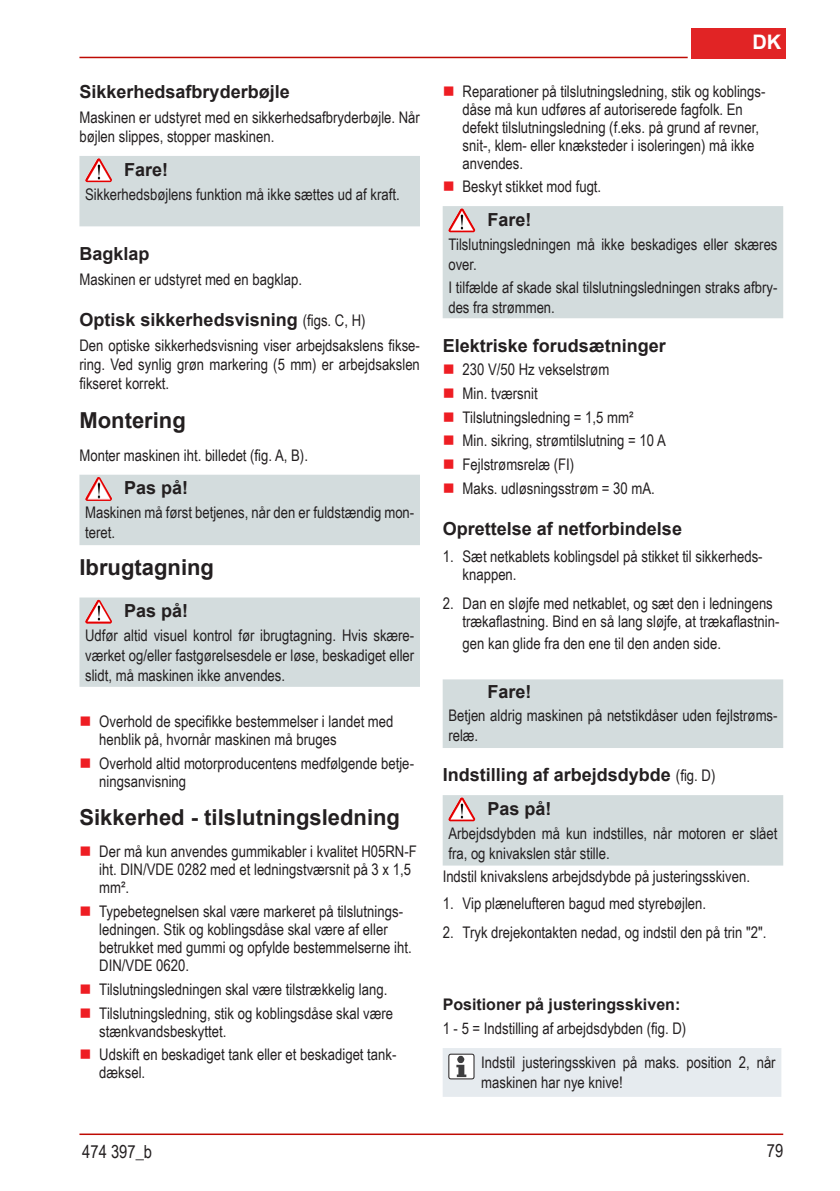
<style>
.page{position:relative;width:840px;height:1191px;background:#fff}
.page>*{position:absolute;margin:0;border:0;box-sizing:border-box;transform-origin:0 0}
.Überschrift_1{font:700 22px "Arial";color:#231f20}
.Kopfzeile{font:700 20px "Arial";color:#fff}
.Überschrift_2{font:700 18px "Arial";color:#231f20}
.Hinweistext_Fett{font:700 18px "Arial";color:#231f20}
.Fußzeile{font:18px "Arial Narrow";color:#231f20}
.Markiert{font:16px/18px "Arial Narrow";color:#231f20}
.Hinweistext{font:16px/20px "Arial Narrow";color:#231f20}
.Fließtext{font:16px/19.2px "Arial Narrow";color:#231f20}
.Nummerierung{font:16px/18px "Arial Narrow";color:#231f20}
.Fleißtext_bold{font:700 16px "Arial";color:#231f20}
.s1{font-family:"Arial Narrow";font-weight:400;font-size:16px}
</style>
<div class="page">
<hr style="left:79px;top:1133px;width:703px;height:2px;background:#be0a03">
<div style="left:691px;top:28px;width:94px;height:30px;background:#e12425"></div>
<hr style="left:79px;top:57px;width:608px;height:1px;background:#be0a03">
<div style="left:79px;top:156px;width:341px;height:70px;background:#d3dcdd"></div>
<img style="left:85px;top:158px;width:27px;height:24px">
<div style="left:79px;top:475px;width:341px;height:70px;background:#d3dcdd"></div>
<img style="left:85px;top:477px;width:27px;height:24px">
<div style="left:79px;top:597px;width:341px;height:90px;background:#d3dcdd"></div>
<img style="left:85px;top:600px;width:27px;height:24px">
<div style="left:442px;top:206px;width:340px;height:112px;background:#d3dcdd"></div>
<img style="left:448px;top:208px;width:27px;height:24px">
<div style="left:442px;top:679px;width:340px;height:69px;background:#d3dcdd"></div>
<div style="left:442px;top:795px;width:340px;height:70px;background:#d3dcdd"></div>
<img style="left:448px;top:797px;width:27px;height:24px">
<div style="left:443px;top:1048px;width:338px;height:48px;background:#e6ebef"></div>
<p class="Überschrift_2" style="left:79px;top:80px;width:212px">Sikkerhedsafbryderbøjle</p>
<p class="Fließtext" style="left:79px;top:107px;width:342px">Maskinen er udstyret med en sikkerhedsafbryderbøjle. Når bøjlen slippes, stopper maskinen.</p>
<p class="Hinweistext_Fett" style="left:124px;top:157px;width:46px">Fare!</p>
<p class="Hinweistext" style="left:85px;top:183px;width:316px">Sikkerhedsbøjlens funktion må ikke sættes ud af kraft.</p>
<p class="Überschrift_2" style="left:79px;top:242px;width:72px">Bagklap</p>
<p class="Fließtext" style="left:79px;top:269px;width:224px">Maskinen er udstyret med en bagklap.</p>
<p class="Überschrift_2" style="left:79px;top:308px;width:287px">Optisk sikkerhedsvisning <span class="s1">(figs. C, H)</span></p>
<p class="Fließtext" style="left:79px;top:335px;width:342px;text-align:justify">Den optiske sikkerhedsvisning viser arbejdsakslens fikse&shy;ring. Ved synlig grøn markering (5 mm) er arbejdsakslen fikseret korrekt.</p>
<p class="Überschrift_1" style="left:79px;top:405px;width:108px">Montering</p>
<p class="Fließtext" style="left:79px;top:445px;width:230px">Monter maskinen iht. billedet (fig. A, B).</p>
<p class="Hinweistext_Fett" style="left:124px;top:476px;width:66px">Pas på!</p>
<p class="Hinweistext" style="left:85px;top:502px;width:330px">Maskinen må først betjenes, når den er fuldstændig mon&shy;teret.</p>
<p class="Überschrift_1" style="left:79px;top:553px;width:136px">Ibrugtagning</p>
<p class="Hinweistext_Fett" style="left:124px;top:599px;width:66px">Pas på!</p>
<p class="Hinweistext" style="left:85px;top:625px;width:330px;text-align:justify">Udfør altid visuel kontrol før ibrugtagning. Hvis skære&shy;værket og/eller fastgørelsesdele er løse, beskadiget eller slidt, må maskinen ikke anvendes.</p>
<p class="Markiert" style="left:99px;top:712px;width:295px">Overhold de specifikke bestemmelser i landet med henblik på, hvornår maskinen må bruges</p>
<p class="Markiert" style="left:99px;top:754px;width:316px">Overhold altid motorproducentens medfølgende betje&shy;ningsanvisning</p>
<p class="Überschrift_1" style="left:79px;top:803px;width:322px">Sikkerhed - tilslutningsledning</p>
<p class="Markiert" style="left:99px;top:842px;width:319px">Der må kun anvendes gummikabler i kvalitet H05RN-F iht. DIN/VDE 0282 med et ledningstværsnit på 3 x 1,5 mm².</p>
<p class="Markiert" style="left:99px;top:902px;width:314px">Typebetegnelsen skal være markeret på tilslutnings&shy;ledningen. Stik og koblingsdåse skal være af eller betrukket med gummi og opfylde bestemmelserne iht.<br>DIN/VDE 0620.</p>
<p class="Markiert" style="left:99px;top:979px;width:289px">Tilslutningsledningen skal være tilstrækkelig lang.</p>
<p class="Markiert" style="left:99px;top:1003px;width:295px">Tilslutningsledning, stik og koblingsdåse skal være stænkvandsbeskyttet.</p>
<p class="Markiert" style="left:99px;top:1045px;width:298px">Udskift en beskadiget tank eller et beskadiget tank&shy;dæksel.</p>
<p class="Kopfzeile" style="left:751px;top:29px;width:30px">DK</p>
<p class="Markiert" style="left:462px;top:81px;width:304px">Reparationer på tilslutningsledning, stik og koblings&shy;dåse må kun udføres af autoriserede fagfolk. En defekt tilslutningsledning (f.eks. på grund af revner, snit-, klem- eller knæksteder i isoleringen) må ikke anvendes.</p>
<p class="Markiert" style="left:462px;top:177px;width:140px">Beskyt stikket mod fugt.</p>
<p class="Hinweistext_Fett" style="left:487px;top:208px;width:46px">Fare!</p>
<p class="Hinweistext" style="left:448px;top:233px;width:330px">Tilslutningsledningen må ikke beskadiges eller skæres over.</p>
<p class="Hinweistext" style="left:448px;top:276px;width:330px">I tilfælde af skade skal tilslutningsledningen straks afbry&shy;des fra strømmen.</p>
<p class="Überschrift_2" style="left:442px;top:333px;width:225px">Elektriske forudsætninger</p>
<p class="Markiert" style="left:462px;top:360px;width:148px">230 V/50 Hz vekselstrøm</p>
<p class="Markiert" style="left:462px;top:384px;width:77px">Min. tværsnit</p>
<p class="Markiert" style="left:462px;top:407px;width:172px">Tilslutningsledning = 1,5 mm²</p>
<p class="Markiert" style="left:462px;top:431px;width:205px">Min. sikring, strømtilslutning = 10 A</p>
<p class="Markiert" style="left:462px;top:455px;width:113px">Fejlstrømsrelæ (FI)</p>
<p class="Markiert" style="left:462px;top:478px;width:194px">Maks. udløsningsstrøm = 30 mA.</p>
<p class="Überschrift_2" style="left:442px;top:517px;width:241px">Oprettelse af netforbindelse</p>
<p class="Nummerierung" style="left:462px;top:546px;width:301px;text-indent:-20px">1. Sæt netkablets koblingsdel på stikket til sikkerheds&shy;knappen.</p>
<p class="Nummerierung" style="left:462px;top:594px;width:318px;text-indent:-20px">2. Dan en sløjfe med netkablet, og sæt den i ledningens trækaflastning. Bind en så lang sløjfe, at trækaflastnin-</p>
<p class="Nummerierung" style="left:462px;top:633px;width:260px">gen kan glide fra den ene til den anden side.</p>
<p class="Hinweistext_Fett" style="left:487px;top:680px;width:46px">Fare!</p>
<p class="Hinweistext" style="left:448px;top:705px;width:330px">Betjen aldrig maskinen på netstikdåser uden fejlstrøms&shy;relæ.</p>
<p class="Überschrift_2" style="left:442px;top:763px;width:274px">Indstilling af arbejdsdybde <span class="s1">(fig. D)</span></p>
<p class="Hinweistext_Fett" style="left:487px;top:796px;width:66px">Pas på!</p>
<p class="Hinweistext" style="left:448px;top:822px;width:330px">Arbejdsdybden må kun indstilles, når motoren er slået fra, og knivakslen står stille.</p>
<p class="Fließtext" style="left:442px;top:866px;width:309px">Indstil knivakslens arbejdsdybde på justeringsskiven.</p>
<p class="Nummerierung" style="left:442px;top:893px;width:265px">1. Vip plænelufteren bagud med styrebøjlen.</p>
<p class="Nummerierung" style="left:442px;top:923px;width:325px">2. Tryk drejekontakten nedad, og indstil den på trin "2".</p>
<p class="Fleißtext_bold" style="left:442px;top:993px;width:239px">Positioner på justeringsskiven:</p>
<p class="Fließtext" style="left:442px;top:1018px;width:245px">1 - 5 = Indstilling af arbejdsdybden (fig. D)</p>
<p class="Hinweistext" style="left:481px;top:1052px;width:296px">Indstil justeringsskiven på maks. position 2, når maskinen har nye knive!</p>
<p class="Fußzeile" style="left:82px;top:1138px;width:71px">474 397_b</p>
<p class="Fußzeile" style="left:766px;top:1137px;width:18px">79</p>
</div>
